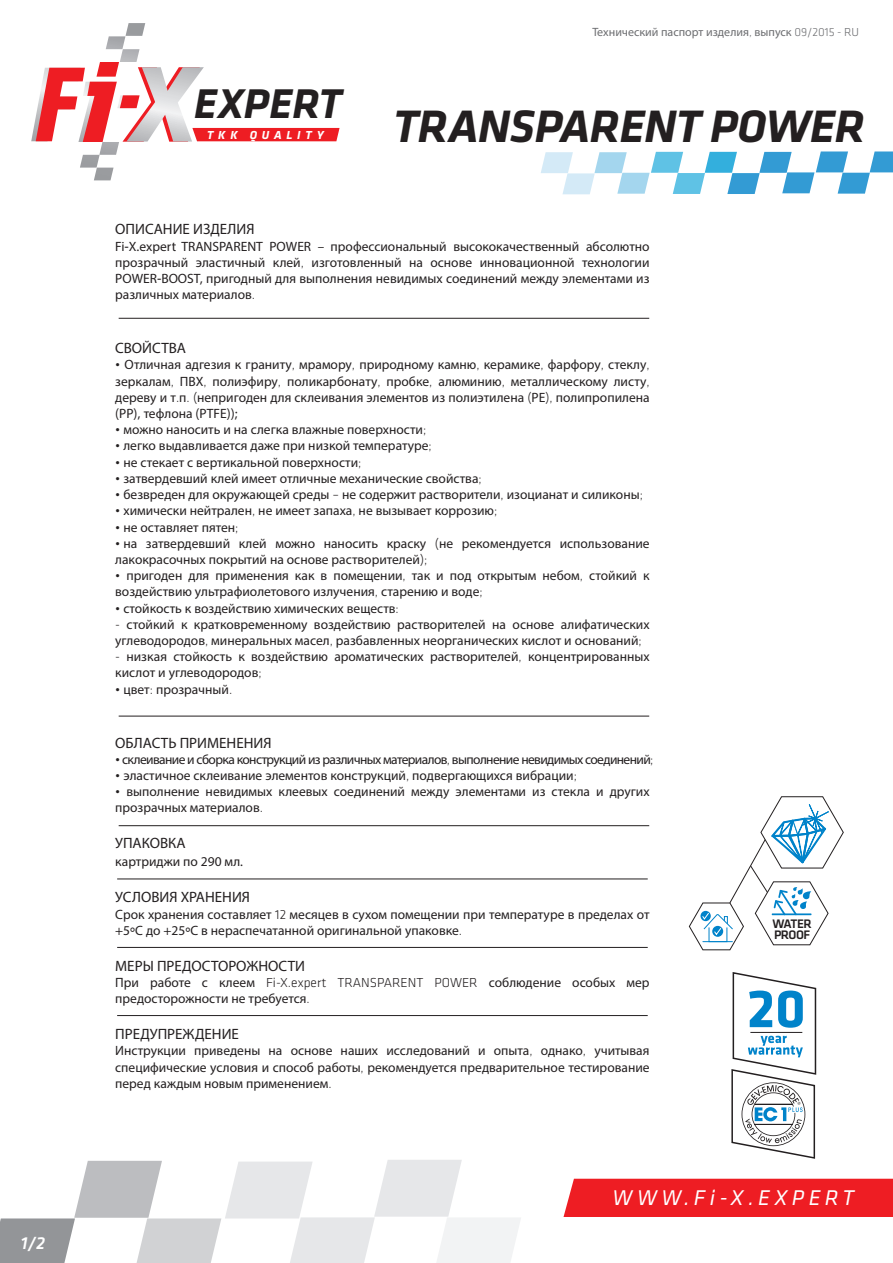
<style>
.page{position:relative;width:893px;height:1263px;background:#fff}
.page>*{position:absolute;margin:0;border:0;box-sizing:border-box;transform-origin:0 0}
.t1{font:700 55.8px "Klavika";color:#0083ca}
.t2{font:italic 700 47.1px "Klavika";letter-spacing:-.01em;color:#231f20}
.t3{font:italic 700 43.05px "Klavika";color:#231f20}
.t4{font:italic 22.2px "Klavika";letter-spacing:.2em;color:#fff}
.t5{font:italic 500 18px "Klavika";color:#fff}
.t6{font:15px "Myriad Pro";color:#231f20}
.t7{font:13.5px/16.2px "Myriad Pro";color:#231f20}
.t8{font:13.5px "Myriad Pro";letter-spacing:-.045em;color:#231f20}
.t9{font:13.5px "Myriad Hebrew";color:#231f20}
.t10{font:500 12.75px/10.9px "Klavika";letter-spacing:-.04em;color:#231f20}
.t11{font:12px "Myriad Pro";color:#6c6d70}
.t12{font:italic 700 12px "Klavika";letter-spacing:.4em;color:#fff}
.s1{font-family:"Klavika";font-weight:300}
.s2{font-family:"Myriad Hebrew"}
.s3{font-family:"Myriad Pro"}
</style>
<div class="page">
<svg style="left:541px;top:151px;width:352px;height:43px"></svg>
<svg style="left:31px;top:23px;width:309px;height:157px"></svg>
<hr style="left:119px;top:318px;width:530px;height:1px;background:#231f20">
<hr style="left:119px;top:716px;width:530px;height:1px;background:#231f20">
<hr style="left:117px;top:878px;width:531px;height:1px;background:#231f20">
<hr style="left:119px;top:825px;width:530px;height:1px;background:#231f20">
<svg style="left:731px;top:972px;width:86px;height:187px"></svg>
<div style="left:563px;top:1179px;width:330px;height:38px;background:#ee1d23"></div>
<svg style="left:689px;top:796px;width:155px;height:154px"></svg>
<svg style="left:0;top:1160px;width:521px;height:103px"></svg>
<hr style="left:117px;top:947px;width:531px;height:1px;background:#231f20">
<hr style="left:117px;top:1015px;width:531px;height:1px;background:#231f20">
<h3 class="t5" style="left:21px;top:1233px;width:26px">1/2</h3>
<h3 class="t3" style="left:194px;top:81px;width:149px">EXPERT</h3>
<p class="t12" style="left:207px;top:128px;width:118px">TKK QUALITY</p>
<p class="t11" style="left:592px;top:25px;width:268px">Технический паспорт изделия<span class="s1">,</span> выпуск <span class="s1">09/2015 - RU</span></p>
<h2 class="t2" style="left:393px;top:101px;width:473px">TRANSPARENT POWER</h2>
<p class="t6" style="left:115px;top:220px;width:141px">ОПИСАНИЕ ИЗДЕЛИЯ</p>
<p class="t7" style="left:115px;top:238px;width:536px;text-align:justify"><span class="s2">Fi-X.expert TRANSPARENT POWER –</span> профессиональный высококачественный абсолютно прозрачный эластичный клей<span class="s1">,</span> изготовленный на основе инновационной технологии <span class="s2">POWER-BOOST,</span> пригодный для выполнения невидимых соединений между элементами из различных материалов<span class="s1">.</span></p>
<p class="t6" style="left:115px;top:339px;width:72px">СВОЙСТВА</p>
<p class="t7" style="left:115px;top:357px;width:536px;text-align:justify"><span class="s1">•</span> Отличная адгезия к граниту<span class="s1">,</span> мрамору<span class="s1">,</span> природному камню<span class="s1">,</span> керамике<span class="s1">,</span> фарфору<span class="s1">,</span> стеклу<span class="s1">, </span>зеркалам<span class="s1">,</span> ПВХ<span class="s1">,</span> полиэфиру<span class="s1">,</span> поликарбонату<span class="s1">,</span> пробке<span class="s1">,</span> алюминию<span class="s1">,</span> металлическому листу<span class="s1">, </span>дереву и т<span class="s1">.</span>п<span class="s1">. (</span>непригоден для склеивания элементов из полиэтилена <span class="s1">(</span>РЕ<span class="s1">),</span> полипропилена</p>
<p class="t9" style="left:115px;top:406px;width:125px">(PP), <span class="s3">тефлона</span> (PTFE));</p>
<p class="t7" style="left:115px;top:421px;width:313px"><span class="s1">•</span> можно наносить и на слегка влажные поверхности<span class="s1">;</span></p>
<p class="t7" style="left:115px;top:438px;width:318px"><span class="s1">•</span> легко выдавливается даже при низкой температуре<span class="s1">;</span></p>
<p class="t7" style="left:115px;top:454px;width:248px"><span class="s1">•</span> не стекает с вертикальной поверхности<span class="s1">;</span></p>
<p class="t7" style="left:115px;top:470px;width:368px"><span class="s1">•</span> затвердевший клей имеет отличные механические свойства<span class="s1">;</span></p>
<p class="t7" style="left:115px;top:486px;width:529px"><span class="s1">•</span> безвреден для окружающей среды <span class="s1">–</span> не содержит растворители<span class="s1">,</span> изоцианат и силиконы<span class="s1">;</span></p>
<p class="t7" style="left:115px;top:502px;width:384px"><span class="s1">•</span> химически нейтрален<span class="s1">,</span> не имеет запаха<span class="s1">,</span> не вызывает коррозию<span class="s1">;</span></p>
<p class="t7" style="left:115px;top:519px;width:125px"><span class="s1">•</span> не оставляет пятен<span class="s1">;</span></p>
<p class="t7" style="left:115px;top:535px;width:536px"><span class="s1">•</span> на затвердевший клей можно наносить краску <span class="s1">(</span>не рекомендуется использование лакокрасочных покрытий на основе растворителей<span class="s1">);</span></p>
<p class="t7" style="left:115px;top:567px;width:536px"><span class="s1">•</span> пригоден для применения как в помещении<span class="s1">,</span> так и под открытым небом<span class="s1">,</span> стойкий к воздействию ультрафиолетового излучения<span class="s1">,</span> старению и воде<span class="s1">;</span></p>
<p class="t7" style="left:115px;top:600px;width:285px"><span class="s1">•</span> стойкость к воздействию химических веществ<span class="s1">:</span></p>
<p class="t7" style="left:115px;top:616px;width:536px"><span class="s1">-</span> стойкий к кратковременному воздействию растворителей на основе алифатических углеводородов<span class="s1">,</span> минеральных масел<span class="s1">,</span> разбавленных неорганических кислот и оснований<span class="s1">;</span></p>
<p class="t7" style="left:115px;top:648px;width:536px"><span class="s1">-</span> низкая стойкость к воздействию ароматических растворителей<span class="s1">,</span> концентрированных кислот и углеводородов<span class="s1">;</span></p>
<p class="t7" style="left:115px;top:681px;width:119px"><span class="s1">•</span> цвет<span class="s1">:</span> прозрачный<span class="s1">.</span></p>
<p class="t6" style="left:115px;top:733px;width:158px">ОБЛАСТЬ ПРИМЕНЕНИЯ</p>
<p class="t8" style="left:115px;top:751px;width:540px"><span class="s1">•</span> склеивание и сборка конструкций из различных материалов<span class="s1">,</span> выполнение невидимых соединений<span class="s1">;</span></p>
<p class="t7" style="left:115px;top:767px;width:463px"><span class="s1">•</span> эластичное склеивание элементов конструкций<span class="s1">,</span> подвергающихся вибрации<span class="s1">;</span></p>
<p class="t7" style="left:115px;top:783px;width:536px"><span class="s1">•</span> выполнение невидимых клеевых соединений между элементами из стекла и других прозрачных материалов<span class="s1">.</span></p>
<p class="t6" style="left:115px;top:834px;width:72px">УПАКОВКА</p>
<p class="t7" style="left:115px;top:853px;width:129px">картриджи по <span class="s2">290</span> мл.</p>
<p class="t6" style="left:115px;top:888px;width:136px">УСЛОВИЯ ХРАНЕНИЯ</p>
<p class="t7" style="left:115px;top:906px;width:536px">Срок хранения составляет <span class="s1">12</span> месяцев в сухом помещении при температуре в пределах от <span class="s2">+5ºC</span> до <span class="s2">+25ºC</span> в нераспечатанной оригинальной упаковке<span class="s1">.</span></p>
<p class="t6" style="left:115px;top:956px;width:191px">МЕРЫ ПРЕДОСТОРОЖНОСТИ</p>
<p class="t7" style="left:115px;top:974px;width:536px">При работе с клеем <span class="s1">Fi-X.expert TRANSPARENT POWER</span> соблюдение особых мер предосторожности не требуется<span class="s1">.</span></p>
<p class="t6" style="left:115px;top:1025px;width:125px">ПРЕДУПРЕЖДЕНИЕ</p>
<p class="t7" style="left:115px;top:1042px;width:536px;text-align:justify">Инструкции приведены на основе наших исследований и опыта<span class="s1">,</span> однако<span class="s1">,</span> учитывая специфические условия и способ работы<span class="s1">,</span> рекомендуется предварительное тестирование перед каждым новым применением<span class="s1">.</span></p>
<p class="t10" style="left:773px;top:918px;width:41px">WATER<br>PROOF</p>
<h1 class="t1" style="left:747px;top:978px;width:60px">20</h1>
<h3 class="t4" style="left:612px;top:1186px;width:243px">WWW.Fi-X.EXPERT</h3>
</div>
